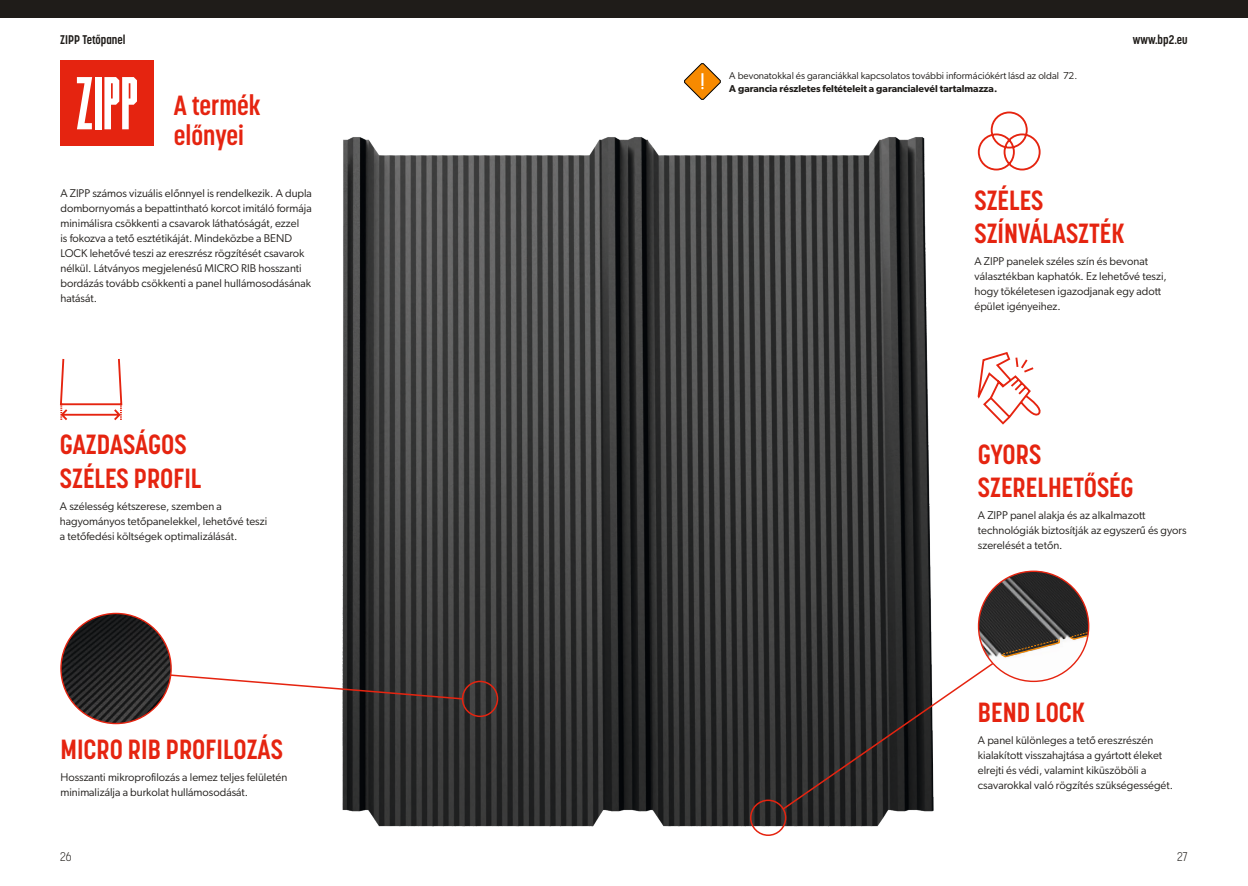
<style>
.page{position:relative;width:1248px;height:886px;background:#fff}
.page>*{position:absolute;margin:0;border:0;box-sizing:border-box;transform-origin:0 0}
.Styl_akapitowy_1{font:700 27.5px "Korolev Condensed";color:#e52410}
.TYTUŁ{font:700 27.5px/30px "Korolev Condensed";color:#e52410}
.t1{font:700 12.5px "Korolev Condensed";color:#1f1c19}
.t2{font:300 12.5px "Korolev Condensed";color:#1f1c19}
.BASIC{font:11.25px/15px "Gibson";color:#1f1c19}
._8_pt_hyper_Tekst{font:10px "Gibson";color:#1f1c19}
._8_pt_hyper_Tekst-2{font:600 10px "Gibson";color:#1f1c19}
</style>
<div class="page">
<div style="left:0;top:0;width:1247px;height:18px;background:#1f1c19"></div>
<img style="left:342px;top:137px;width:591px;height:699px">
<img style="left:61px;top:613px;width:110px;height:110px;border-radius:55px">
<svg style="left:169px;top:673px;width:295px;height:27px"></svg>
<div style="left:60px;top:60px;width:94px;height:85px;background:#e52410"></div>
<svg style="left:77px;top:77px;width:15px;height:52px"></svg>
<div style="left:95px;top:77px;width:7px;height:52px;background:#fff"></div>
<svg style="left:104px;top:77px;width:33px;height:52px"></svg>
<svg style="left:60px;top:358px;width:63px;height:63px"></svg>
<div style="left:462px;top:681px;width:36px;height:36px;border:2px solid #e52410;border-radius:50%"></div>
<img style="left:978px;top:571px;width:110px;height:110px;border-radius:55px">
<svg style="left:977px;top:111px;width:64px;height:60px"></svg>
<svg style="left:977px;top:352px;width:64px;height:73px"></svg>
<svg style="left:780px;top:638px;width:280px;height:173px"></svg>
<svg style="left:1068px;top:632px;width:20px;height:8px"></svg>
<div style="left:750px;top:799px;width:36px;height:37px;border:2px solid #e52410;border-radius:50%"></div>
<svg style="left:684px;top:63px;width:36px;height:37px"></svg>
<p class="t1" style="left:60px;top:32px;width:67px">ZIPP Tetőpanel</p>
<p class="t1" style="left:1132px;top:32px;width:56px">www.bp2.eu</p>
<p class="TYTUŁ" style="left:174px;top:91px;width:88px">A termék előnyei</p>
<p class="BASIC" style="left:60px;top:185px;width:253px">A ZIPP számos vizuális előnnyel is rendelkezik. A dupla dombornyomás a bepattintható korcot imitáló formája minimálisra csökkenti a csavarok láthatóságát, ezzel<br>is fokozva a tető esztétikáját. Mindeközbe a BEND LOCK lehetővé teszi az ereszrész rögzítését csavarok nélkül. Látványos megjelenésű MICRO RIB hosszanti bordázás tovább csökkenti a panel hullámosodásának hatását.</p>
<p class="Styl_akapitowy_1" style="left:60px;top:428px;width:128px">GAZDASÁGOS</p>
<p class="Styl_akapitowy_1" style="left:60px;top:462px;width:143px">SZÉLES PROFIL</p>
<p class="BASIC" style="left:60px;top:498px;width:209px">A szélesség kétszerese, szemben a hagyományos tetőpanelekkel, lehetővé teszi a tetőfedési költségek optimalizálását.</p>
<p class="Styl_akapitowy_1" style="left:60px;top:733px;width:224px">MICRO RIB PROFILOZÁS</p>
<p class="BASIC" style="left:60px;top:769px;width:228px">Hosszanti mikroprofilozás a lemez teljes felületén minimalizálja a burkolat hullámosodását.</p>
<p class="_8_pt_hyper_Tekst" style="left:729px;top:70px;width:349px">A bevonatokkal és garanciákkal kapcsolatos további információkért lásd az oldal 72.</p>
<p class="_8_pt_hyper_Tekst-2" style="left:729px;top:82px;width:269px">A garancia részletes feltételeit a garancialevél tartalmazza.</p>
<p class="Styl_akapitowy_1" style="left:974px;top:184px;width:70px">SZÉLES</p>
<p class="Styl_akapitowy_1" style="left:974px;top:217px;width:151px">SZÍNVÁLASZTÉK</p>
<p class="BASIC" style="left:974px;top:254px;width:194px">A ZIPP panelek széles szín és bevonat választékban kaphatók. Ez lehetővé teszi, hogy tökéletesen igazodjanak egy adott épület igényeihez.</p>
<p class="Styl_akapitowy_1" style="left:977px;top:438px;width:65px">GYORS</p>
<p class="Styl_akapitowy_1" style="left:977px;top:471px;width:157px">SZERELHETŐSÉG</p>
<p class="BASIC" style="left:977px;top:508px;width:210px">A ZIPP panel alakja és az alkalmazott technológiák biztosítják az egyszerű és gyors szerelését a tetőn.</p>
<p class="Styl_akapitowy_1" style="left:977px;top:696px;width:109px">BEND LOCK</p>
<p class="BASIC" style="left:977px;top:732px;width:197px">A panel különleges a tető ereszrészén kialakított visszahajtása a gyártott éleket elrejti és védi, valamint kiküszöböli a csavarokkal való rögzítés szükségességét.</p>
<p class="t2" style="left:60px;top:849px;width:13px">26</p>
<p class="t2" style="left:1177px;top:849px;width:12px">27</p>
</div>
